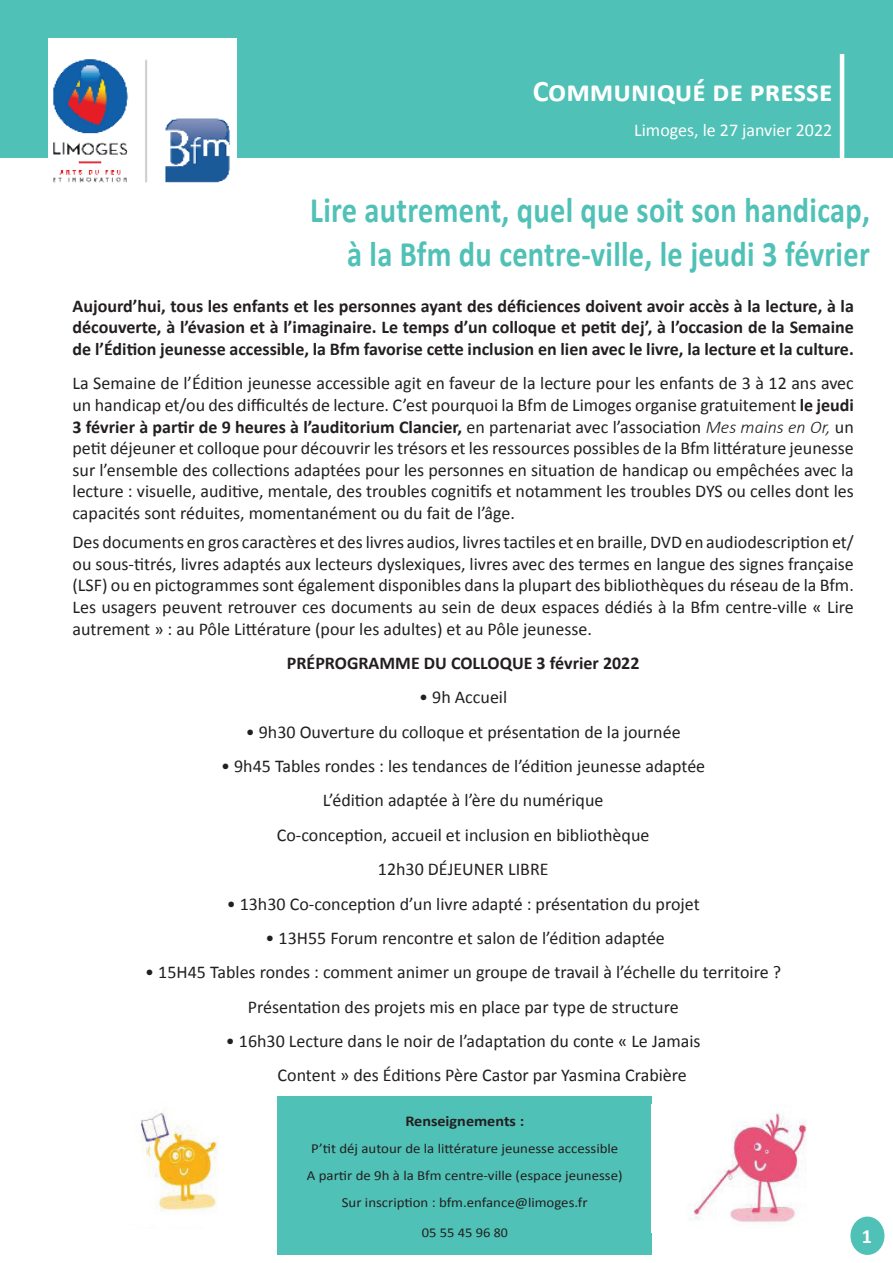
<style>
.page{position:relative;width:893px;height:1263px;background:#fff}
.page>*{position:absolute;margin:0;border:0;box-sizing:border-box;transform-origin:0 0}
.t1{font:700 36px/43.2px "Calibri";letter-spacing:.01em;color:#50c1b6;text-align:right;scale:.84 1}
.t2{font:700 30px "Calibri";color:#fff}
.t3{font:700 20.25px "Calibri";color:#fff}
.t4{font:18px/21.6px "Calibri";color:#231f20;text-align:justify}
.t5{font:700 18px/21.6px "Calibri";color:#231f20;text-align:justify}
.t6{font:18px "Calibri";color:#fff}
.t7{font:700 15px "Calibri";color:#231f20;scale:1.08 1}
.t8{font:13.8px/27.2px "Calibri";color:#231f20;text-align:center;scale:1.08 1}
.t9{font:13.5px "Calibri";color:#231f20;scale:1.08 1}
.s1{font-weight:700}
.s2{font-weight:300;font-style:italic}
</style>
<div class="page">
<div style="left:0;top:0;width:893px;height:157px;background:#50c1b6"></div>
<hr style="left:840px;top:54px;width:4px;height:112px;background:#fff">
<div style="left:850px;top:1216px;width:34px;height:39px;background:#50c1b6;border-radius:50%"></div>
<div style="left:48px;top:39px;width:189px;height:140px;background:#fff"></div>
<img style="left:140px;top:1111px;width:78px;height:101px">
<div style="left:278px;top:1096px;width:374px;height:159px;background:#50c1b6"></div>
<img style="left:689px;top:1112px;width:118px;height:110px">
<img style="left:53px;top:59px;width:177px;height:124px">
<h2 class="t2" style="left:533px;top:70px;width:301px">Communiqué de presse</h2>
<p class="t6" style="left:634px;top:117px;width:200px">Limoges, le 27 janvier 2022</p>
<h1 class="t1" style="left:310px;top:187px;width:668px">Lire autrement, quel que soit son handicap, à la Bfm du centre-ville, le jeudi 3 février</h1>
<p class="t5" style="left:73px;top:294px;width:783px">Aujourd’hui, tous les enfants et les personnes ayant des déficiences doivent avoir accès à la lecture, à la découverte, à l’évasion et à l’imaginaire. Le temps d’un colloque et petit dej’, à l’occasion de la Semaine de l’Édition jeunesse accessible, la Bfm favorise cette inclusion en lien avec le livre, la lecture et la culture.</p>
<p class="t4" style="left:73px;top:372px;width:783px">La Semaine de l’Édition jeunesse accessible agit en faveur de la lecture pour les enfants de 3 à 12 ans avec un handicap et/ou des difficultés de lecture. C’est pourquoi la Bfm de Limoges organise gratuitement <span class="s1">le jeudi 3 février à partir de 9 heures à l’auditorium Clancier,</span> en partenariat avec l’association <span class="s2">Mes mains en Or,</span> un petit déjeuner et colloque pour découvrir les trésors et les ressources possibles de la Bfm littérature jeunesse sur l’ensemble des collections adaptées pour les personnes en situation de handicap ou empêchées avec la lecture : visuelle, auditive, mentale, des troubles cognitifs et notamment les troubles DYS ou celles dont les capacités sont réduites, momentanément ou du fait de l’âge.</p>
<p class="t4" style="left:73px;top:531px;width:783px">Des documents en gros caractères et des livres audios, livres tactiles et en braille, DVD en audiodescription et/ ou sous-titrés, livres adaptés aux lecteurs dyslexiques, livres avec des termes en langue des signes française (LSF) ou en pictogrammes sont également disponibles dans la plupart des bibliothèques du réseau de la Bfm.<br>Les usagers peuvent retrouver ces documents au sein de deux espaces dédiés à la Bfm centre-ville « Lire autrement » : au Pôle Littérature (pour les adultes) et au Pôle jeunesse.</p>
<p class="t5" style="left:287px;top:652px;width:354px">PRÉPROGRAMME DU COLLOQUE 3 février 2022</p>
<p class="t4" style="left:419px;top:686px;width:89px">• 9h Accueil</p>
<p class="t4" style="left:246px;top:720px;width:436px">• 9h30 Ouverture du colloque et présentation de la journée</p>
<p class="t4" style="left:221px;top:748px;width:486px;line-height:34.3px;text-align:center">• 9h45 Tables rondes : les tendances de l’édition jeunesse adaptée L’édition adaptée à l’ère du numérique<br>Co-conception, accueil et inclusion en bibliothèque<br>12h30 DÉJEUNER LIBRE</p>
<p class="t4" style="left:227px;top:892px;width:475px">• 13h30 Co-conception d’un livre adapté : présentation du projet</p>
<p class="t4" style="left:266px;top:927px;width:401px">• 13H55 Forum rencontre et salon de l’édition adaptée</p>
<p class="t4" style="left:145px;top:955px;width:637px;line-height:34.3px;text-align:center">• 15H45 Tables rondes : comment animer un groupe de travail à l’échelle du territoire ?<br>Présentation des projets mis en place par type de structure</p>
<p class="t4" style="left:278px;top:1023px;width:424px;line-height:34.3px;text-indent:-52px">• 16h30 Lecture dans le noir de l’adaptation du conte « Le Jamais<br>Content » des Éditions Père Castor par Yasmina Crabière</p>
<p class="t7" style="left:405px;top:1110px;width:112px">Renseignements :</p>
<p class="t8" style="left:307px;top:1134px;width:294px">P’tit déj autour de la littérature jeunesse accessible<br>A partir de 9h à la Bfm centre-ville (espace jeunesse)<br>Sur inscription : bfm.enfance@limoges.fr</p>
<p class="t9" style="left:422px;top:1223px;width:81px">05 55 45 96 80</p>
<p class="t3" style="left:862px;top:1222px;width:12px">1</p>
</div>
